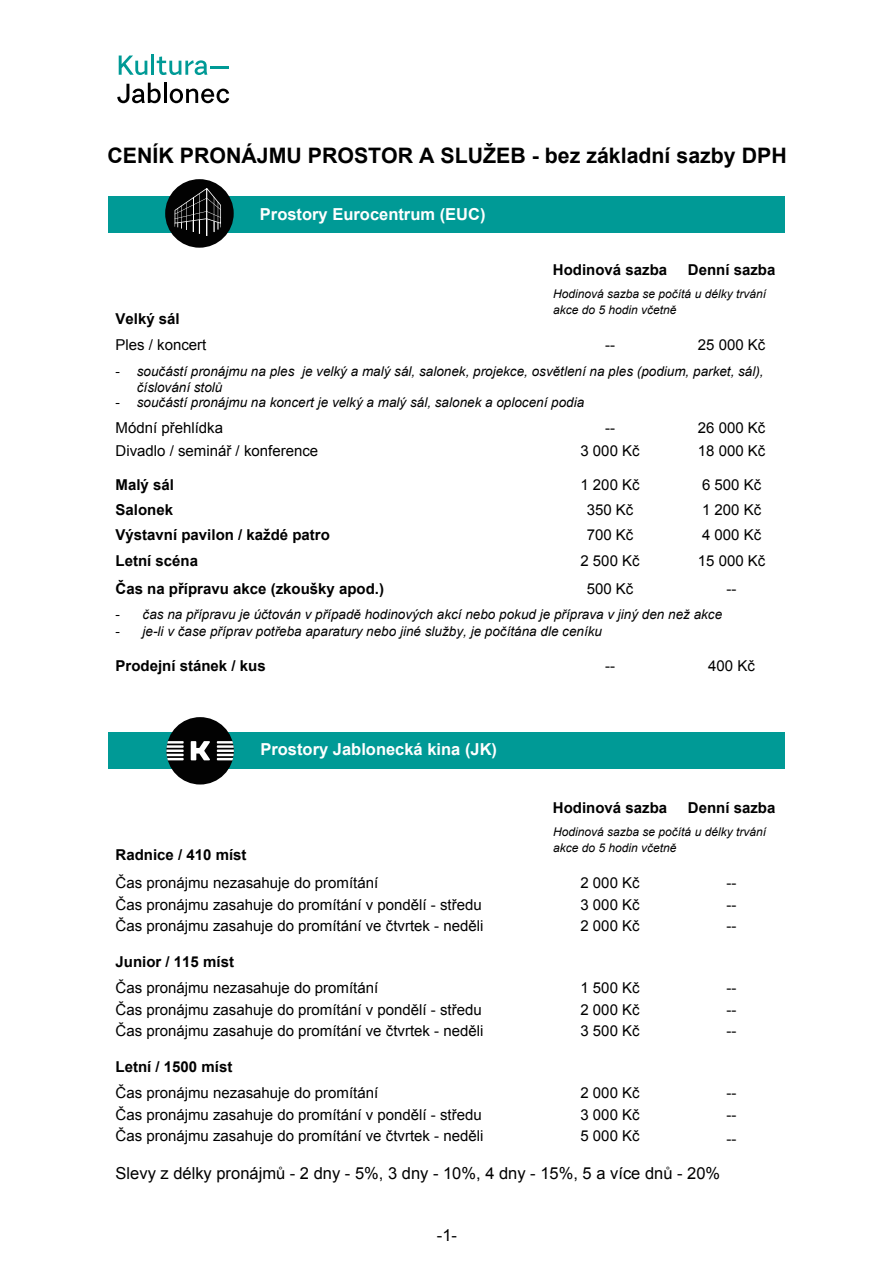
<style>
.page{position:relative;width:893px;height:1262px;background:#fff}
.page>*{position:absolute;margin:0;border:0;box-sizing:border-box;transform-origin:0 0}
.t1{font:700 21.3px "Arial";color:#000}
.t2{font:16.5px "Arial";color:#000}
.t3{font:700 16.5px "Arial";color:#fff}
.t4{font:15px "Arial";color:#000}
.t5{font:700 15px "Arial";color:#000}
.t6{font:italic 13.5px/15.6px "Arial";color:#000}
.t7{font:italic 12px/15.9px "Arial";color:#000}
.s1{font-style:normal}
</style>
<div class="page">
<div style="left:108px;top:196px;width:676px;height:36px;background:#009a96"></div>
<div style="left:108px;top:732px;width:676px;height:37px;background:#009a96"></div>
<hr style="left:210px;top:66px;width:19px;height:3px;background:#009a96">
<svg style="left:119px;top:56px;width:28px;height:19px"></svg>
<hr style="left:151px;top:54px;width:3px;height:21px;background:#009a96">
<svg style="left:157px;top:56px;width:50px;height:19px"></svg>
<svg style="left:117px;top:83px;width:44px;height:20px"></svg>
<hr style="left:164px;top:83px;width:3px;height:20px;background:#000">
<svg style="left:170px;top:89px;width:59px;height:14px"></svg>
<div style="left:165px;top:179px;width:69px;height:69px;background:#020202;border-radius:50%"></div>
<div style="left:166px;top:717px;width:68px;height:67px;background:#020202;border-radius:50%"></div>
<svg style="left:191px;top:741px;width:19px;height:19px"></svg>
<svg style="left:166px;top:741px;width:18px;height:19px"></svg>
<svg style="left:217px;top:741px;width:17px;height:19px"></svg>
<svg style="left:174px;top:188px;width:47px;height:48px"></svg>
<h1 class="t1" style="left:107px;top:141px;width:680px">CENÍK PRONÁJMU PROSTOR A SLUŽEB - bez základní sazby DPH</h1>
<p class="t5" style="left:116px;top:308px;width:66px">Velký sál</p>
<p class="t3" style="left:260px;top:203px;width:227px">Prostory Eurocentrum (EUC)</p>
<p class="t5" style="left:553px;top:260px;width:116px">Hodinová sazba</p>
<p class="t5" style="left:687px;top:260px;width:89px">Denní sazba</p>
<p class="t7" style="left:553px;top:286px;width:214px">Hodinová sazba se počítá u délky trvání akce do 5 hodin včetně</p>
<p class="t4" style="left:116px;top:335px;width:92px">Ples / koncert</p>
<p class="t4" style="left:605px;top:335px;width:11px">--</p>
<p class="t4" style="left:697px;top:335px;width:69px">25 000 Kč</p>
<p class="t6" style="left:137px;top:364px;width:628px;text-indent:-21px"><span class="s1">-</span> součástí pronájmu na ples je velký a malý sál, salonek, projekce, osvětlení na ples (podium, parket, sál), číslování stolů</p>
<p class="t6" style="left:116px;top:395px;width:470px"><span class="s1">-</span> součástí pronájmu na koncert je velký a malý sál, salonek a oplocení podia</p>
<p class="t4" style="left:116px;top:418px;width:109px">Módní přehlídka</p>
<p class="t4" style="left:605px;top:418px;width:11px">--</p>
<p class="t4" style="left:697px;top:418px;width:69px">26 000 Kč</p>
<p class="t4" style="left:116px;top:441px;width:204px">Divadlo / seminář / konference</p>
<p class="t4" style="left:580px;top:441px;width:61px">3 000 Kč</p>
<p class="t4" style="left:697px;top:441px;width:69px">18 000 Kč</p>
<p class="t5" style="left:116px;top:475px;width:60px">Malý sál</p>
<p class="t4" style="left:580px;top:475px;width:61px">1 200 Kč</p>
<p class="t4" style="left:702px;top:475px;width:61px">6 500 Kč</p>
<p class="t5" style="left:116px;top:499px;width:59px">Salonek</p>
<p class="t4" style="left:586px;top:500px;width:48px">350 Kč</p>
<p class="t4" style="left:702px;top:500px;width:61px">1 200 Kč</p>
<p class="t5" style="left:116px;top:524px;width:216px">Výstavní pavilon / každé patro</p>
<p class="t4" style="left:586px;top:524px;width:48px">700 Kč</p>
<p class="t4" style="left:702px;top:524px;width:61px">4 000 Kč</p>
<p class="t5" style="left:116px;top:550px;width:84px">Letní scéna</p>
<p class="t4" style="left:580px;top:551px;width:61px">2 500 Kč</p>
<p class="t4" style="left:697px;top:551px;width:69px">15 000 Kč</p>
<p class="t5" style="left:116px;top:578px;width:270px">Čas na přípravu akce (zkoušky apod.)</p>
<p class="t4" style="left:586px;top:578px;width:48px">500 Kč</p>
<p class="t4" style="left:726px;top:578px;width:11px">--</p>
<p class="t6" style="left:116px;top:606px;width:608px"><span class="s1">-</span> čas na přípravu je účtován v případě hodinových akcí nebo pokud je příprava v jiný den než akce</p>
<p class="t6" style="left:116px;top:624px;width:488px"><span class="s1">-</span> je-li v čase příprav potřeba aparatury nebo jiné služby, je počítána dle ceníku</p>
<p class="t5" style="left:116px;top:655px;width:152px">Prodejní stánek / kus</p>
<p class="t4" style="left:605px;top:655px;width:11px">--</p>
<p class="t4" style="left:708px;top:655px;width:48px">400 Kč</p>
<p class="t3" style="left:260px;top:738px;width:238px">Prostory Jablonecká kina (JK)</p>
<p class="t5" style="left:116px;top:844px;width:132px">Radnice / 410 míst</p>
<p class="t5" style="left:553px;top:798px;width:116px">Hodinová sazba</p>
<p class="t5" style="left:687px;top:798px;width:89px">Denní sazba</p>
<p class="t7" style="left:553px;top:824px;width:214px">Hodinová sazba se počítá u délky trvání akce do 5 hodin včetně</p>
<p class="t4" style="left:116px;top:872px;width:264px">Čas pronájmu nezasahuje do promítání</p>
<p class="t4" style="left:580px;top:872px;width:61px">2 000 Kč</p>
<p class="t4" style="left:726px;top:872px;width:11px">--</p>
<p class="t4" style="left:116px;top:894px;width:368px">Čas pronájmu zasahuje do promítání v pondělí - středu</p>
<p class="t4" style="left:580px;top:894px;width:61px">3 000 Kč</p>
<p class="t4" style="left:726px;top:894px;width:11px">--</p>
<p class="t4" style="left:116px;top:916px;width:369px">Čas pronájmu zasahuje do promítání ve čtvrtek - neděli</p>
<p class="t4" style="left:580px;top:916px;width:61px">2 000 Kč</p>
<p class="t4" style="left:726px;top:916px;width:11px">--</p>
<p class="t5" style="left:116px;top:951px;width:120px">Junior / 115 míst</p>
<p class="t4" style="left:116px;top:977px;width:264px">Čas pronájmu nezasahuje do promítání</p>
<p class="t4" style="left:580px;top:977px;width:61px">1 500 Kč</p>
<p class="t4" style="left:726px;top:977px;width:11px">--</p>
<p class="t4" style="left:116px;top:999px;width:368px">Čas pronájmu zasahuje do promítání v pondělí - středu</p>
<p class="t4" style="left:580px;top:999px;width:61px">2 000 Kč</p>
<p class="t4" style="left:726px;top:999px;width:11px">--</p>
<p class="t4" style="left:116px;top:1021px;width:369px">Čas pronájmu zasahuje do promítání ve čtvrtek - neděli</p>
<p class="t4" style="left:580px;top:1021px;width:61px">3 500 Kč</p>
<p class="t4" style="left:726px;top:1021px;width:11px">--</p>
<p class="t5" style="left:116px;top:1056px;width:118px">Letní / 1500 míst</p>
<p class="t4" style="left:116px;top:1082px;width:264px">Čas pronájmu nezasahuje do promítání</p>
<p class="t4" style="left:580px;top:1082px;width:61px">2 000 Kč</p>
<p class="t4" style="left:726px;top:1082px;width:11px">--</p>
<p class="t4" style="left:116px;top:1104px;width:368px">Čas pronájmu zasahuje do promítání v pondělí - středu</p>
<p class="t4" style="left:580px;top:1104px;width:61px">3 000 Kč</p>
<p class="t4" style="left:726px;top:1104px;width:11px">--</p>
<p class="t4" style="left:116px;top:1126px;width:369px">Čas pronájmu zasahuje do promítání ve čtvrtek - neděli</p>
<p class="t4" style="left:580px;top:1126px;width:61px">5 000 Kč</p>
<p class="t4" style="left:726px;top:1129px;width:11px">--</p>
<p class="t2" style="left:116px;top:1162px;width:606px">Slevy z délky pronájmů - 2 dny - 5%, 3 dny - 10%, 4 dny - 15%, 5 a více dnů - 20%</p>
<p class="t2" style="left:437px;top:1223px;width:22px">-1-</p>
</div>
